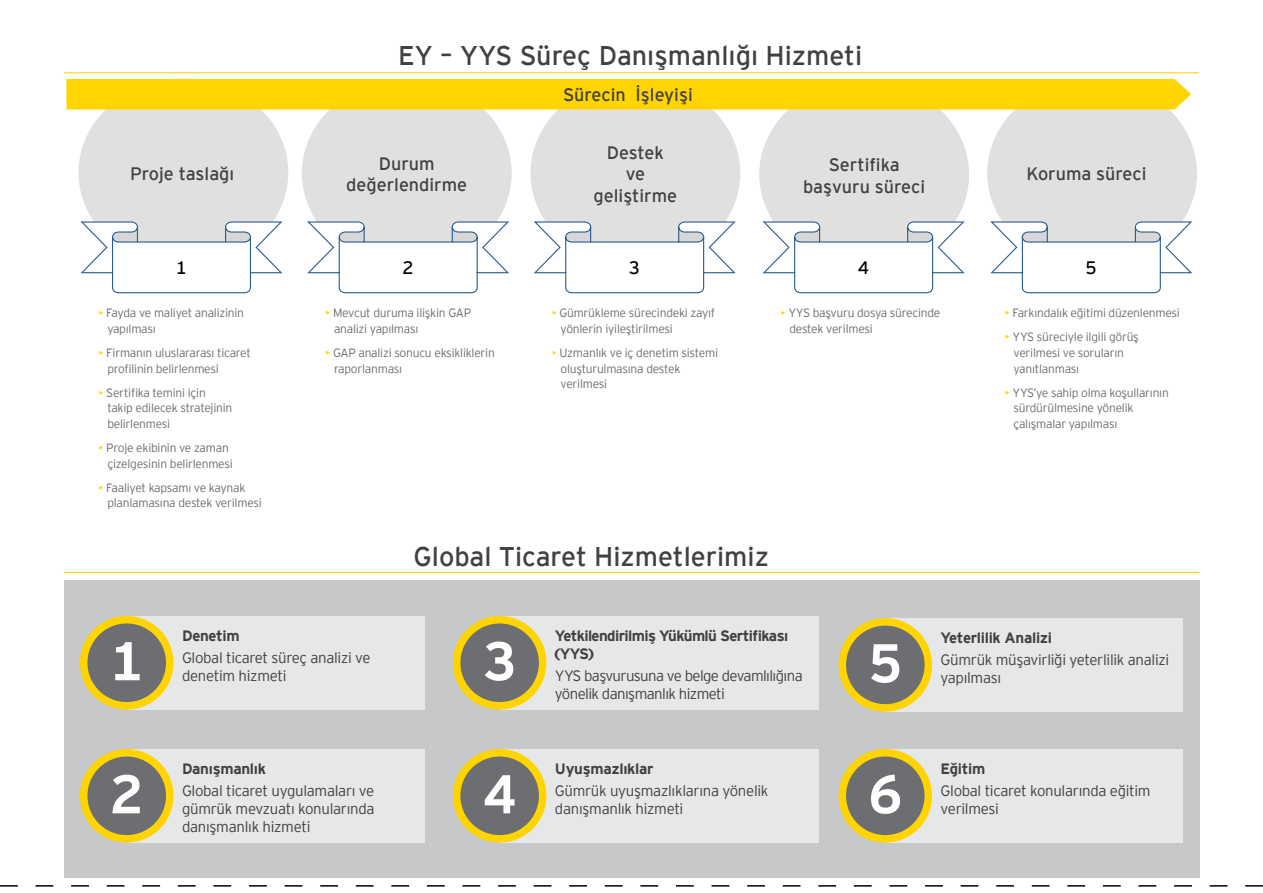
<style>
.page{position:relative;width:1263px;height:893px;background:#fff}
.page>*{position:absolute;margin:0;border:0;box-sizing:border-box;transform-origin:0 0}
.t1{font:700 54.45px "EY Interstate";color:#fff}
.t2{font:27px "EY Interstate";color:#414042}
.t3{font:18px/21.6px "EY Interstate";color:#414042;text-align:center}
.t4{font:18px "EY Interstate";color:#000}
.t5{font:300 15px/18px "EY Interstate";letter-spacing:-.02em;color:#414042;text-align:justify}
.t6{font:300 15px/18px "EY Interstate";letter-spacing:-.04em;color:#414042}
.t7{font:700 15px "EY Interstate";letter-spacing:-.02em;color:#414042}
.t8{font:700 15px/18px "EY Interstate";letter-spacing:-.04em;color:#414042}
.t9{font:300 12px/15.6px "EY Interstate";letter-spacing:-.02em;color:#6d6e71}
.s1{color:#ffd400}
</style>
<div class="page">
<div style="left:302px;top:79px;width:210px;height:188px;background:#e0e0df;border-radius:50%"></div>
<div style="left:530px;top:79px;width:210px;height:188px;background:#e0e0df;border-radius:50%"></div>
<div style="left:759px;top:81px;width:210px;height:188px;background:#e0e0df;border-radius:50%"></div>
<div style="left:987px;top:79px;width:210px;height:188px;background:#e0e0df;border-radius:50%"></div>
<div style="left:78px;top:79px;width:210px;height:188px;background:#e0e0df;border-radius:50%"></div>
<svg style="left:81px;top:221px;width:201px;height:72px"></svg>
<svg style="left:307px;top:221px;width:202px;height:72px"></svg>
<svg style="left:534px;top:221px;width:202px;height:72px"></svg>
<svg style="left:763px;top:221px;width:202px;height:72px"></svg>
<svg style="left:990px;top:221px;width:202px;height:72px"></svg>
<div style="left:66px;top:79px;width:1125px;height:30px;background:#ffd400"></div>
<svg style="left:0;top:885px;width:1263px;height:2px"></svg>
<div style="left:64px;top:580px;width:1135px;height:298px;background:#c7c8ca"></div>
<hr style="left:64px;top:572px;width:1135px;height:1px;background:#ffd400">
<hr style="left:64px;top:72px;width:1135px;height:1px;background:#ffd400">
<div style="left:127px;top:616px;width:297px;height:93px;background:#e6e7e8"></div>
<div style="left:84px;top:620px;width:86px;height:86px;background:#6d6e71;border-radius:50%"></div>
<div style="left:80px;top:616px;width:93px;height:93px;border:8px solid #ffd400;border-radius:50%"></div>
<div style="left:500px;top:749px;width:319px;height:94px;background:#e6e7e8"></div>
<div style="left:457px;top:753px;width:86px;height:86px;background:#6d6e71;border-radius:50%"></div>
<div style="left:453px;top:749px;width:93px;height:94px;border:8px solid #ffd400;border-radius:50%"></div>
<div style="left:127px;top:749px;width:297px;height:94px;background:#e6e7e8"></div>
<div style="left:84px;top:753px;width:86px;height:86px;background:#6d6e71;border-radius:50%"></div>
<div style="left:80px;top:749px;width:93px;height:94px;border:8px solid #ffd400;border-radius:50%"></div>
<div style="left:885px;top:618px;width:298px;height:94px;background:#e6e7e8"></div>
<div style="left:842px;top:622px;width:86px;height:86px;background:#6d6e71;border-radius:50%"></div>
<div style="left:838px;top:618px;width:94px;height:94px;border:8px solid #ffd400;border-radius:50%"></div>
<div style="left:500px;top:616px;width:319px;height:93px;background:#e6e7e8"></div>
<div style="left:457px;top:620px;width:86px;height:86px;background:#6d6e71;border-radius:50%"></div>
<div style="left:453px;top:616px;width:93px;height:93px;border:8px solid #ffd400;border-radius:50%"></div>
<div style="left:885px;top:749px;width:298px;height:94px;background:#e6e7e8"></div>
<div style="left:842px;top:753px;width:86px;height:86px;background:#6d6e71;border-radius:50%"></div>
<div style="left:838px;top:749px;width:94px;height:94px;border:8px solid #ffd400;border-radius:50%"></div>
<h2 class="t2" style="left:398px;top:36px;width:465px">EY – YYS Süreç Danışmanlığı Hizmeti</h2>
<h3 class="t3" style="left:563px;top:83px;width:131px">Sürecin İşleyişi</h3>
<h3 class="t3" style="left:594px;top:140px;width:85px">Destek<br>ve geliştirme</h3>
<h3 class="t3" style="left:130px;top:162px;width:106px">Proje taslağı</h3>
<h3 class="t3" style="left:346px;top:151px;width:123px">Durum değerlendirme</h3>
<h3 class="t3" style="left:803px;top:153px;width:124px">Sertifika başvuru süreci</h3>
<h3 class="t3" style="left:1026px;top:162px;width:122px">Koruma süreci</h3>
<h3 class="t4" style="left:176px;top:255px;width:13px">1</h3>
<h3 class="t4" style="left:402px;top:255px;width:13px">2</h3>
<h3 class="t4" style="left:629px;top:255px;width:13px">3</h3>
<h3 class="t4" style="left:858px;top:255px;width:13px">4</h3>
<h3 class="t4" style="left:1085px;top:255px;width:13px">5</h3>
<p class="t9" style="left:107px;top:305px;width:138px;text-indent:-9px"><span class="s1">•</span> Fayda ve maliyet analizinin yapılması</p>
<p class="t9" style="left:107px;top:344px;width:145px;text-indent:-9px"><span class="s1">•</span> Firmanın uluslararası ticaret profilinin belirlenmesi</p>
<p class="t9" style="left:107px;top:384px;width:127px;text-indent:-9px"><span class="s1">•</span> Sertifika temini için takip edilecek stratejinin belirlenmesi</p>
<p class="t9" style="left:107px;top:439px;width:127px;text-indent:-9px"><span class="s1">•</span> Proje ekibinin ve zaman çizelgesinin belirlenmesi</p>
<p class="t9" style="left:107px;top:479px;width:156px;text-indent:-9px"><span class="s1">•</span> Faaliyet kapsamı ve kaynak planlamasına destek verilmesi</p>
<p class="t9" style="left:334px;top:305px;width:139px;text-indent:-9px"><span class="s1">•</span> Mevcut duruma ilişkin GAP analizi yapılması</p>
<p class="t9" style="left:334px;top:344px;width:162px;text-indent:-9px"><span class="s1">•</span> GAP analizi sonucu eksikliklerin raporlanması</p>
<p class="t9" style="left:560px;top:305px;width:156px;text-indent:-9px"><span class="s1">•</span> Gümrükleme sürecindeki zayıf yönlerin iyileştirilmesi</p>
<p class="t9" style="left:560px;top:344px;width:159px;text-indent:-9px"><span class="s1">•</span> Uzmanlık ve iç denetim sistemi oluşturulmasına destek verilmesi</p>
<p class="t9" style="left:789px;top:305px;width:152px;text-indent:-9px"><span class="s1">•</span> YYS başvuru dosya sürecinde destek verilmesi</p>
<p class="t9" style="left:1005px;top:305px;width:176px"><span class="s1">•</span> Farkındalık eğitimi düzenlenmesi</p>
<p class="t9" style="left:1013px;top:329px;width:127px;text-indent:-9px"><span class="s1">•</span> YYS süreciyle ilgili görüş verilmesi ve soruların yanıtlanması</p>
<p class="t9" style="left:1013px;top:384px;width:157px;text-indent:-9px"><span class="s1">•</span> YYS’ye sahip olma koşullarının sürdürülmesine yönelik çalışmalar yapılması</p>
<h2 class="t2" style="left:414px;top:537px;width:357px">Global Ticaret Hizmetlerimiz</h2>
<h1 class="t1" style="left:110px;top:622px;width:35px">1</h1>
<h1 class="t1" style="left:110px;top:755px;width:35px">2</h1>
<p class="t7" style="left:182px;top:625px;width:59px">Denetim</p>
<p class="t5" style="left:182px;top:648px;width:190px">Global ticaret süreç analizi ve</p>
<p class="t5" style="left:182px;top:666px;width:106px">denetim hizmeti</p>
<p class="t7" style="left:182px;top:758px;width:85px">Danışmanlık</p>
<p class="t5" style="left:182px;top:781px;width:194px">Global ticaret uygulamaları ve gümrük mevzuatı konularında danışmanlık hizmeti</p>
<h1 class="t1" style="left:483px;top:622px;width:35px">3</h1>
<h1 class="t1" style="left:483px;top:755px;width:35px">4</h1>
<p class="t8" style="left:555px;top:625px;width:235px">Yetkilendirilmiş Yükümlü Sertifikası (YYS)</p>
<p class="t6" style="left:555px;top:666px;width:249px">YYS başvurusuna ve belge devamlılığına yönelik danışmanlık hizmeti</p>
<p class="t7" style="left:555px;top:758px;width:100px">Uyuşmazlıklar</p>
<p class="t5" style="left:555px;top:781px;width:215px">Gümrük uyuşmazlıklarına yönelik</p>
<p class="t5" style="left:555px;top:799px;width:130px">danışmanlık hizmeti</p>
<h1 class="t1" style="left:868px;top:624px;width:35px">5</h1>
<h1 class="t1" style="left:868px;top:755px;width:35px">6</h1>
<p class="t7" style="left:941px;top:627px;width:113px">Yeterlilik Analizi</p>
<p class="t5" style="left:941px;top:650px;width:230px">Gümrük müşavirliği yeterlilik analizi</p>
<p class="t5" style="left:941px;top:668px;width:62px">yapılması</p>
<p class="t7" style="left:941px;top:758px;width:46px">Eğitim</p>
<p class="t5" style="left:941px;top:781px;width:212px">Global ticaret konularında eğitim</p>
<p class="t5" style="left:941px;top:799px;width:60px">verilmesi</p>
</div>
